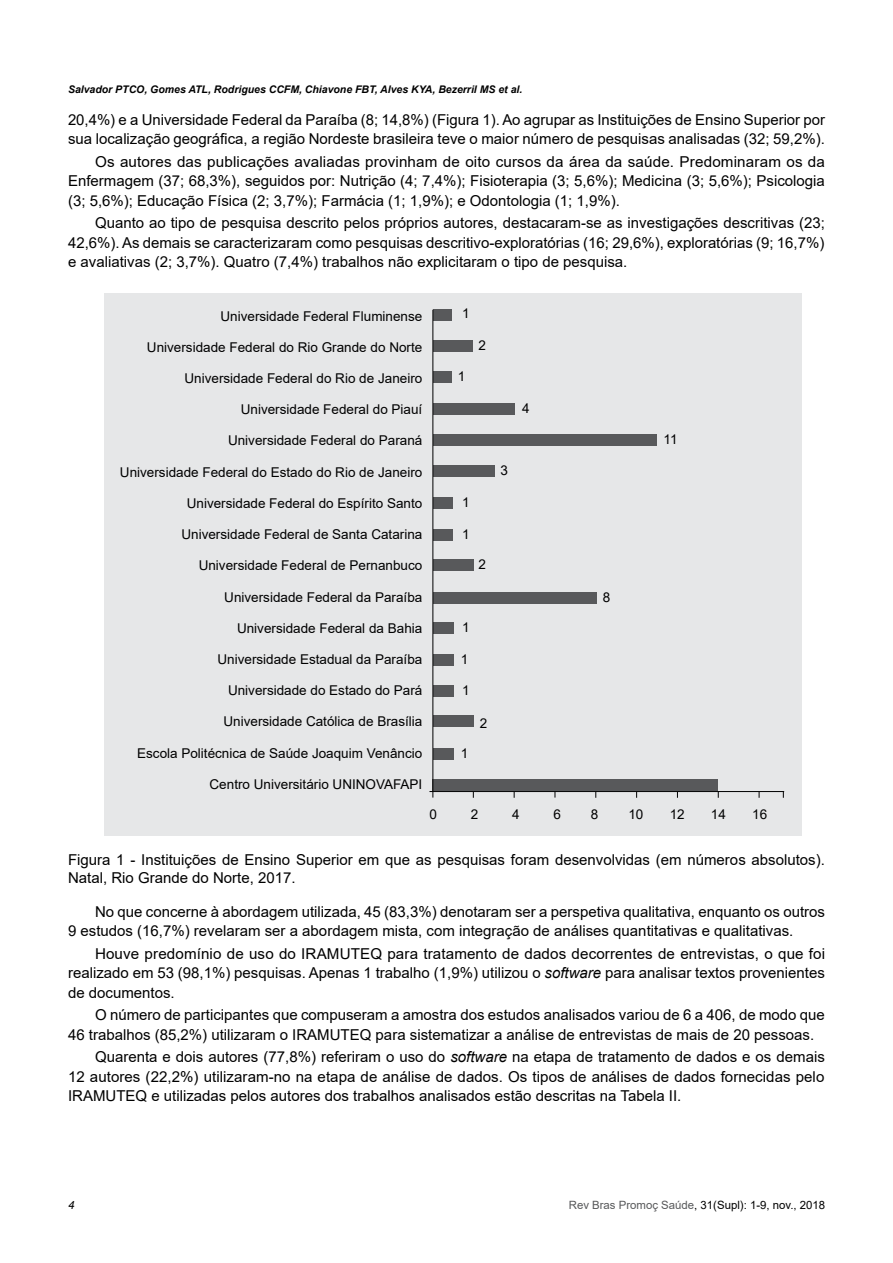
<style>
.page{position:relative;width:893px;height:1263px;background:#fff}
.page>*{position:absolute;margin:0;border:0;box-sizing:border-box;transform-origin:0 0}
.TEXTO{font:15px/19.5px "Arial";color:#000;text-align:justify}
.Tabela{font:15px/18px "Arial";color:#000}
.TEXTO_TABELA{font:13.5px "Arial";color:#000}
.t1{font:11.4px "Arial";color:#000}
.t2{font:italic 11.4px "Arial";color:#000}
.t3{font:italic 700 10.5px "Arial";color:#000}
.s1{font-style:italic}
.s2{color:#58595b}
</style>
<div class="page">
<div style="left:104px;top:293px;width:697px;height:543px;background:#e6e7e8"></div>
<div style="left:433px;top:310px;width:19px;height:11px;background:#58595b"></div>
<div style="left:433px;top:341px;width:40px;height:11px;background:#58595b"></div>
<div style="left:433px;top:371px;width:19px;height:12px;background:#58595b"></div>
<div style="left:433px;top:403px;width:81px;height:12px;background:#58595b"></div>
<div style="left:433px;top:434px;width:224px;height:12px;background:#58595b"></div>
<div style="left:433px;top:465px;width:61px;height:12px;background:#58595b"></div>
<div style="left:433px;top:497px;width:20px;height:12px;background:#58595b"></div>
<div style="left:433px;top:529px;width:20px;height:12px;background:#58595b"></div>
<div style="left:433px;top:560px;width:41px;height:11px;background:#58595b"></div>
<div style="left:433px;top:592px;width:163px;height:11px;background:#58595b"></div>
<div style="left:433px;top:622px;width:20px;height:12px;background:#58595b"></div>
<div style="left:433px;top:654px;width:20px;height:11px;background:#58595b"></div>
<div style="left:433px;top:685px;width:20px;height:12px;background:#58595b"></div>
<div style="left:433px;top:716px;width:41px;height:11px;background:#58595b"></div>
<div style="left:433px;top:748px;width:20px;height:11px;background:#58595b"></div>
<div style="left:432px;top:780px;width:286px;height:11px;background:#58595b"></div>
<hr style="left:432px;top:310px;width:1px;height:487px;background:#000">
<hr style="left:429px;top:791px;width:355px;height:1px;background:#000">
<p class="t3" style="left:68px;top:83px;width:456px">Salvador PTCO, Gomes ATL, Rodrigues CCFM, Chiavone FBT, Alves KYA, Bezerril MS et al.</p>
<p class="TEXTO" style="left:68px;top:110px;width:758px">20,4%) e a Universidade Federal da Paraíba (8; 14,8%) (Figura 1). Ao agrupar as Instituições de Ensino Superior por sua localização geográfica, a região Nordeste brasileira teve o maior número de pesquisas analisadas (32; 59,2%).</p>
<p class="TEXTO" style="left:68px;top:152px;width:758px;text-indent:27px">Os autores das publicações avaliadas provinham de oito cursos da área da saúde. Predominaram os da Enfermagem (37; 68,3%), seguidos por: Nutrição (4; 7,4%); Fisioterapia (3; 5,6%); Medicina (3; 5,6%); Psicologia (3; 5,6%); Educação Física (2; 3,7%); Farmácia (1; 1,9%); e Odontologia (1; 1,9%).</p>
<p class="TEXTO" style="left:68px;top:213px;width:758px;text-indent:27px">Quanto ao tipo de pesquisa descrito pelos próprios autores, destacaram-se as investigações descritivas (23; 42,6%). As demais se caracterizaram como pesquisas descritivo-exploratórias (16; 29,6%), exploratórias (9; 16,7%) e avaliativas (2; 3,7%). Quatro (7,4%) trabalhos não explicitaram o tipo de pesquisa.</p>
<p class="TEXTO_TABELA" style="left:221px;top:307px;width:203px">Universidade Federal Fluminense</p>
<p class="TEXTO_TABELA" style="left:147px;top:338px;width:277px">Universidade Federal do Rio Grande do Norte</p>
<p class="TEXTO_TABELA" style="left:184px;top:369px;width:239px">Universidade Federal do Rio de Janeiro</p>
<p class="TEXTO_TABELA" style="left:241px;top:400px;width:183px">Universidade Federal do Piauí</p>
<p class="TEXTO_TABELA" style="left:228px;top:431px;width:196px">Universidade Federal do Paraná</p>
<p class="TEXTO_TABELA" style="left:120px;top:463px;width:304px">Universidade Federal do Estado do Rio de Janeiro</p>
<p class="TEXTO_TABELA" style="left:187px;top:494px;width:237px">Universidade Federal do Espírito Santo</p>
<p class="TEXTO_TABELA" style="left:181px;top:525px;width:242px">Universidade Federal de Santa Catarina</p>
<p class="TEXTO_TABELA" style="left:199px;top:556px;width:225px">Universidade Federal de Pernanbuco</p>
<p class="TEXTO_TABELA" style="left:224px;top:587px;width:200px">Universidade Federal da Paraíba</p>
<p class="TEXTO_TABELA" style="left:237px;top:619px;width:187px">Universidade Federal da Bahia</p>
<p class="TEXTO_TABELA" style="left:217px;top:650px;width:206px">Universidade Estadual da Paraíba</p>
<p class="TEXTO_TABELA" style="left:228px;top:681px;width:196px">Universidade do Estado do Pará</p>
<p class="TEXTO_TABELA" style="left:224px;top:712px;width:200px">Universidade Católica de Brasília</p>
<p class="TEXTO_TABELA" style="left:137px;top:743px;width:287px">Escola Politécnica de Saúde Joaquim Venâncio</p>
<p class="TEXTO_TABELA" style="left:210px;top:775px;width:214px">Centro Universitário UNINOVAFAPI</p>
<p class="TEXTO_TABELA" style="left:462px;top:304px;width:9px">1</p>
<p class="TEXTO_TABELA" style="left:458px;top:367px;width:9px">1</p>
<p class="TEXTO_TABELA" style="left:479px;top:336px;width:9px">2</p>
<p class="TEXTO_TABELA" style="left:522px;top:399px;width:9px">4</p>
<p class="TEXTO_TABELA" style="left:462px;top:493px;width:9px">1</p>
<p class="TEXTO_TABELA" style="left:462px;top:525px;width:9px">1</p>
<p class="TEXTO_TABELA" style="left:479px;top:555px;width:9px">2</p>
<p class="TEXTO_TABELA" style="left:500px;top:461px;width:9px">3</p>
<p class="TEXTO_TABELA" style="left:462px;top:618px;width:9px">1</p>
<p class="TEXTO_TABELA" style="left:461px;top:650px;width:9px">1</p>
<p class="TEXTO_TABELA" style="left:462px;top:681px;width:9px">1</p>
<p class="TEXTO_TABELA" style="left:461px;top:744px;width:9px">1</p>
<p class="TEXTO_TABELA" style="left:480px;top:713px;width:9px">2</p>
<p class="TEXTO_TABELA" style="left:664px;top:430px;width:16px">11</p>
<p class="TEXTO_TABELA" style="left:603px;top:588px;width:9px">8</p>
<p class="TEXTO_TABELA" style="left:429px;top:805px;width:9px">0</p>
<p class="TEXTO_TABELA" style="left:471px;top:805px;width:9px">2</p>
<p class="TEXTO_TABELA" style="left:512px;top:805px;width:9px">4</p>
<p class="TEXTO_TABELA" style="left:553px;top:805px;width:9px">6</p>
<p class="TEXTO_TABELA" style="left:591px;top:805px;width:9px">8</p>
<p class="TEXTO_TABELA" style="left:628px;top:805px;width:17px">10</p>
<p class="TEXTO_TABELA" style="left:670px;top:805px;width:17px">12</p>
<p class="TEXTO_TABELA" style="left:711px;top:805px;width:17px">14</p>
<p class="TEXTO_TABELA" style="left:752px;top:805px;width:17px">16</p>
<p class="Tabela" style="left:68px;top:851px;width:758px">Figura 1 - Instituições de Ensino Superior em que as pesquisas foram desenvolvidas (em números absolutos).<br>Natal, Rio Grande do Norte, 2017.</p>
<p class="TEXTO" style="left:68px;top:902px;width:759px;text-indent:27px">No que concerne à abordagem utilizada, 45 (83,3%) denotaram ser a perspetiva qualitativa, enquanto os outros<br>9 estudos (16,7%) revelaram ser a abordagem mista, com integração de análises quantitativas e qualitativas.</p>
<p class="TEXTO" style="left:68px;top:944px;width:759px;text-indent:27px">Houve predomínio de uso do IRAMUTEQ para tratamento de dados decorrentes de entrevistas, o que foi realizado em 53 (98,1%) pesquisas. Apenas 1 trabalho (1,9%) utilizou o <span class="s1">software</span> para analisar textos provenientes de documentos.</p>
<p class="TEXTO" style="left:68px;top:1005px;width:758px;text-indent:27px">O número de participantes que compuseram a amostra dos estudos analisados variou de 6 a 406, de modo que<br>46 trabalhos (85,2%) utilizaram o IRAMUTEQ para sistematizar a análise de entrevistas de mais de 20 pessoas.</p>
<p class="TEXTO" style="left:68px;top:1047px;width:758px;text-indent:27px">Quarenta e dois autores (77,8%) referiram o uso do <span class="s1">software</span> na etapa de tratamento de dados e os demais 12 autores (22,2%) utilizaram-no na etapa de análise de dados. Os tipos de análises de dados fornecidas pelo IRAMUTEQ e utilizadas pelos autores dos trabalhos analisados estão descritas na Tabela II.</p>
<p class="t2" style="left:68px;top:1197px;width:8px">4</p>
<p class="t1" style="left:569px;top:1197px;width:258px"><span class="s2">Rev Bras Promoç Saúde</span>, 31(Supl): 1-9, nov., 2018</p>
</div>
